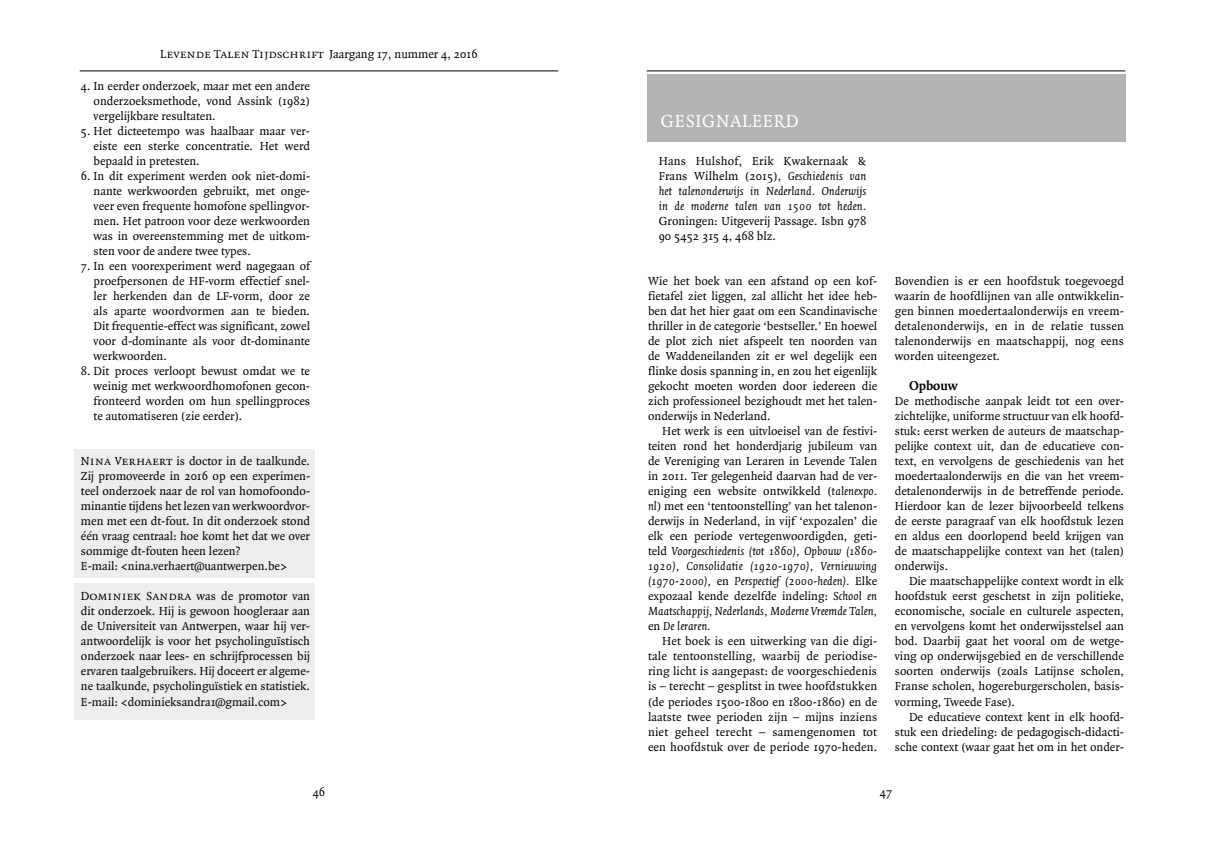
<style>
.page{position:relative;width:1205px;height:851px;background:#fff}
.page>*{position:absolute;margin:0;border:0;box-sizing:border-box;transform-origin:0 0}
.t1{font:18.75px "Quadraat";letter-spacing:.03em;color:#fff}
.t2{font:700 13.75px "Quadraat";color:#000}
.t3{font:12.5px/15px "Quadraat";color:#000;text-align:justify}
.t4{font:italic 12.5px/15px "Quadraat";letter-spacing:.005em;color:#000;text-align:justify}
.t5{font:12.5px "Quadraat Small Caps";color:#000}
.s1{font-family:"Quadraat"}
.s2{font-family:"Quadraat Small Caps"}
.s3{font-style:normal}
.s4{font-style:italic}
</style>
<div class="page">
<hr style="left:80px;top:71px;width:478px;height:1px;background:#000">
<hr style="left:647px;top:71px;width:478px;height:1px;background:#000">
<div style="left:74px;top:449px;width:241px;height:129px;background:#eceded"></div>
<div style="left:74px;top:583px;width:241px;height:137px;background:#eceded"></div>
<div style="left:647px;top:74px;width:478px;height:67px;background:#b1b3b4"></div>
<p class="t5" style="left:160px;top:48px;width:319px">Levende Talen Tijdschrift <span class="s1">Jaargang 17, nummer 4, 2016</span></p>
<p class="t3" style="left:94px;top:79px;width:218px;text-indent:-13px">4. In eerder onderzoek, maar met een andere onderzoeksmethode, vond Assink (1982) vergelijkbare resultaten.</p>
<p class="t3" style="left:94px;top:124px;width:218px;text-indent:-13px">5. Het dicteetempo was haalbaar maar ver&shy;eiste een sterke concentratie. Het werd bepaald in pretesten.</p>
<p class="t3" style="left:94px;top:169px;width:218px;text-indent:-13px">6. In dit experiment werden ook niet-domi&shy;nante werkwoorden gebruikt, met onge&shy;veer even frequente homofone spellingvor&shy;men. Het patroon voor deze werkwoorden was in overeenstemming met de uitkom&shy;sten voor de andere twee types.</p>
<p class="t3" style="left:94px;top:259px;width:218px;text-indent:-13px">7. In een voorexperiment werd nagegaan of proefpersonen de HF-vorm effectief snel&shy;ler herkenden dan de LF-vorm, door ze als aparte woordvormen aan te bieden.<br>Dit frequentie-effect was significant, zowel voor d-dominante als voor dt-dominante werkwoorden.</p>
<p class="t3" style="left:94px;top:364px;width:218px;text-indent:-13px">8. Dit proces verloopt bewust omdat we te weinig met werkwoordhomofonen gecon&shy;fronteerd worden om hun spellingproces te automatiseren (zie eerder).</p>
<p class="t3" style="left:81px;top:454px;width:231px;text-align:left"><span class="s2">Nina Verhaert</span> is doctor in de taalkunde.<br>Zij promoveerde in 2016 op een experimen&shy;teel onderzoek naar de rol van homofoondo&shy;minantie tijdens het lezen van werkwoordvor&shy;men met een dt-fout. In dit onderzoek stond één vraag centraal: hoe komt het dat we over sommige dt-fouten heen lezen?<br>E-mail: &lt;nina.verhaert@uantwerpen.be&gt;</p>
<p class="t3" style="left:81px;top:589px;width:231px"><span class="s2">Dominiek Sandra</span> was de promotor van dit onderzoek. Hij is gewoon hoogleraar aan de Universiteit van Antwerpen, waar hij ver&shy;antwoordelijk is voor het psycholinguïstisch onderzoek naar lees- en schrijfprocessen bij ervaren taalgebruikers. Hij doceert er algeme&shy;ne taalkunde, psycholinguïstiek en statistiek.<br>E-mail: &lt;dominieksandra1@gmail.com&gt;</p>
<h1 class="t1" style="left:661px;top:111px;width:139px">GESIGNALEERD</h1>
<p class="t4" style="left:659px;top:154px;width:209px"><span class="s3">Hans Hulshof, Erik Kwakernaak &amp; Frans Wilhelm (2015),</span> Geschiedenis van het talenonderwijs in Nederland. Onderwijs in de moderne talen van 1500 tot heden.</p>
<p class="t3" style="left:659px;top:214px;width:209px">Groningen: Uitgeverij Passage. Isbn 978<br>90 5452 315 4, 468 blz.</p>
<p class="t3" style="left:648px;top:274px;width:231px">Wie het boek van een afstand op een kof&shy;fietafel ziet liggen, zal allicht het idee heb&shy;ben dat het hier gaat om een Scandinavische thriller in de categorie ‘bestseller.’ En hoewel de plot zich niet afspeelt ten noorden van de Waddeneilanden zit er wel degelijk een flinke dosis spanning in, en zou het eigenlijk gekocht moeten worden door iedereen die zich professioneel bezighoudt met het talen&shy;onderwijs in Nederland.</p>
<p class="t3" style="left:648px;top:424px;width:231px;text-indent:14px">Het werk is een uitvloeisel van de festivi&shy;teiten rond het honderdjarig jubileum van de Vereniging van Leraren in Levende Talen in 2011. Ter gelegenheid daarvan had de ver&shy;eniging een website ontwikkeld (<span class="s4">talenexpo. nl</span>) met een ‘tentoonstelling’ van het talenon&shy;derwijs in Nederland, in vijf ‘expozalen’ die elk een periode vertegenwoordigden, geti&shy;teld <span class="s4">Voorgeschiedenis (tot 1860), Opbouw (1860- 1920), Consolidatie (1920-1970), Vernieuwing (1970-2000),</span> en <span class="s4">Perspectief (2000-heden).</span> Elke expozaal kende dezelfde indeling: <span class="s4">School en Maatschappij, Nederlands, Moderne Vreemde Talen, </span>en <span class="s4">De leraren.</span></p>
<p class="t3" style="left:648px;top:634px;width:231px;text-indent:14px">Het boek is een uitwerking van die digi&shy;tale tentoonstelling, waarbij de periodise&shy;ring licht is aangepast: de voorgeschiedenis is – terecht – gesplitst in twee hoofdstukken (de periodes 1500-1800 en 1800-1860) en de laatste twee perioden zijn – mijns inziens niet geheel terecht – samengenomen tot een hoofdstuk over de periode 1970-heden.</p>
<p class="t3" style="left:895px;top:274px;width:231px">Bovendien is er een hoofdstuk toegevoegd waarin de hoofdlijnen van alle ontwikkelin&shy;gen binnen moedertaalonderwijs en vreem&shy;detalenonderwijs, en in de relatie tussen talenonderwijs en maatschappij, nog eens worden uiteengezet.</p>
<p class="t2" style="left:909px;top:378px;width:50px">Opbouw</p>
<p class="t3" style="left:895px;top:394px;width:231px">De methodische aanpak leidt tot een over&shy;zichtelijke, uniforme structuur van elk hoofd&shy;stuk: eerst werken de auteurs de maatschap&shy;pelijke context uit, dan de educatieve con&shy;text, en vervolgens de geschiedenis van het moedertaalonderwijs en die van het vreem&shy;detalenonderwijs in de betreffende periode.<br>Hierdoor kan de lezer bijvoorbeeld telkens de eerste paragraaf van elk hoofdstuk lezen en aldus een doorlopend beeld krijgen van de maatschappelijke context van het (talen) onderwijs.</p>
<p class="t3" style="left:895px;top:574px;width:231px;text-indent:14px">Die maatschappelijke context wordt in elk hoofdstuk eerst geschetst in zijn politieke, economische, sociale en culturele aspecten, en vervolgens komt het onderwijsstelsel aan bod. Daarbij gaat het vooral om de wetge&shy;ving op onderwijsgebied en de verschillende soorten onderwijs (zoals Latijnse scholen, Franse scholen, hogereburgerscholen, basis&shy;vorming, Tweede Fase).</p>
<p class="t3" style="left:895px;top:709px;width:231px;text-indent:14px">De educatieve context kent in elk hoofd&shy;stuk een driedeling: de pedagogisch-didacti&shy;sche context (waar gaat het om in het onder-</p>
<p class="t3" style="left:313px;top:784px;width:14px">46</p>
<p class="t3" style="left:880px;top:784px;width:14px">47</p>
</div>
